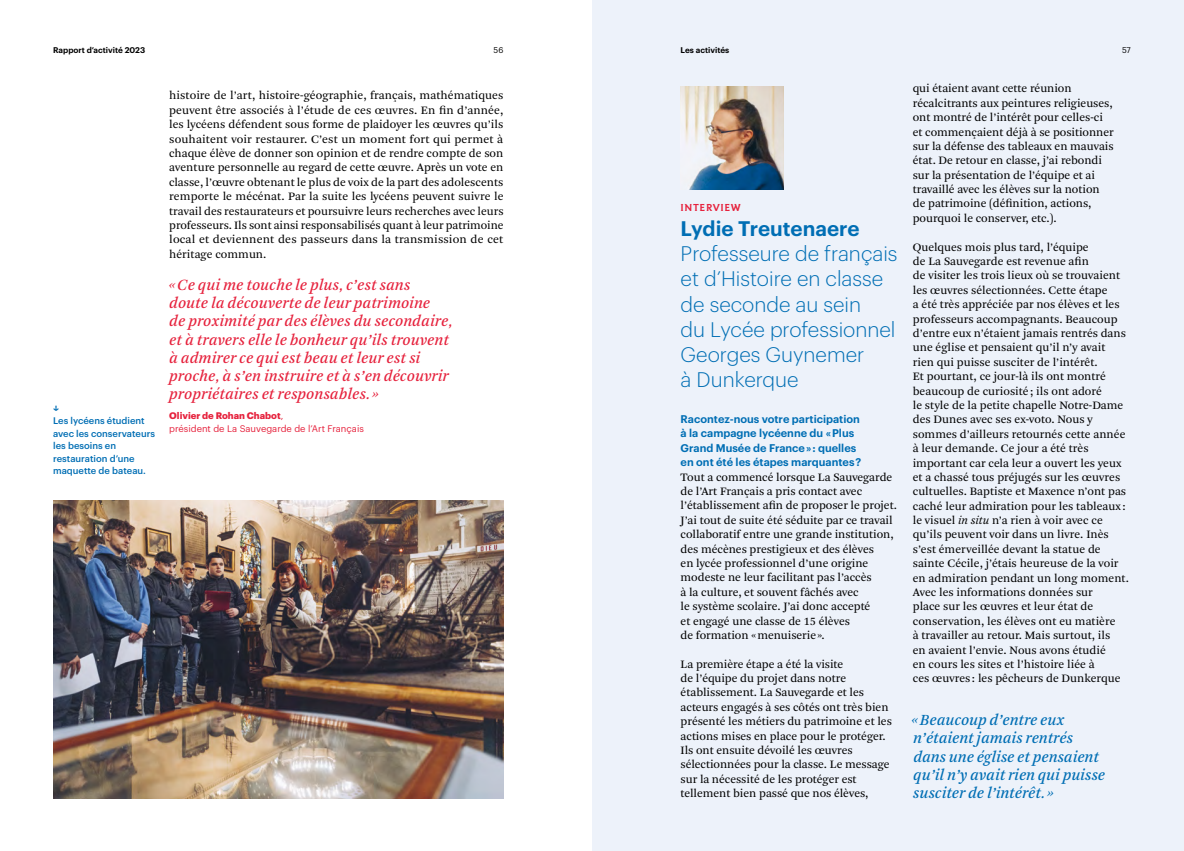
<style>
.page{position:relative;width:1184px;height:851px;background:#fff}
.page>*{position:absolute;margin:0;border:0;box-sizing:border-box;transform-origin:0 0}
.t1{font:300 20.62px/25.1px "Graphik";color:#006eb4}
.t2{font:600 20.62px "Graphik";color:#006eb4}
.t3{font:italic 16.25px/18.1px "Arnhem";letter-spacing:-.005em;color:#e6223d}
.t4{font:italic 16.25px/18.1px "Arnhem";letter-spacing:-.01em;color:#006eb4}
.t5{font:11.88px/14.4px "Arnhem Pro Blond";letter-spacing:-.005em;color:#000}
.t6{font:600 11px/14.4px "Graphik";color:#006eb4}
.t7{font:500 9.38px/12.5px "Graphik";color:#006eb4}
.t8{font:9.38px/12.5px "Graphik";color:#e6223d}
.t9{font:900 9.38px "Sauvegarde";letter-spacing:.06em;color:#e6223d}
.t10{font:900 9.38px "Sauvegarde";color:#006eb4}
.t11{font:600 8.12px "Graphik";color:#000}
.t12{font:8.12px "Graphik";color:#000}
.s1{font-weight:700}
.s2{font-style:italic}
</style>
<div class="page">
<div style="left:592px;top:0;width:591px;height:850px;background:#edf2fa"></div>
<img style="left:53px;top:500px;width:450px;height:298px">
<img style="left:680px;top:86px;width:103px;height:103px">
<p class="t11" style="left:53px;top:44px;width:94px">Rapport d’activité 2023</p>
<p class="t12" style="left:493px;top:44px;width:11px">56</p>
<p class="t5" style="left:169px;top:89px;width:336px;text-align:justify">histoire de l’art, histoire-géographie, français, mathématiques peuvent être associés à l’étude de ces œuvres. En fin d’année, les lycéens défendent sous forme de plaidoyer les œuvres qu’ils souhaitent voir restaurer. C’est un moment fort qui permet à chaque élève de donner son opinion et de rendre compte de son aventure personnelle au regard de cette œuvre. Après un vote en classe, l’œuvre obtenant le plus de voix de la part des adolescents remporte le mécénat. Par la suite les lycéens peuvent suivre le travail des restaurateurs et poursuivre leurs recherches avec leurs professeurs. Ils sont ainsi responsabilisés quant à leur patrimoine local et deviennent des passeurs dans la transmission de cet héritage commun.</p>
<p class="t3" style="left:169px;top:276px;width:285px">«Ce qui me touche le plus, c’est sans doute la découverte de leur patrimoine<br>de proximité par des élèves du secondaire, et à travers elle le bonheur qu’ils trouvent à admirer ce qui est beau et leur est si proche, à s’en instruire et à s’en découvrir propriétaires et responsables.»</p>
<p class="t8" style="left:169px;top:408px;width:196px"><span class="s1">Olivier de Rohan Chabot</span>,<br>président de La Sauvegarde de l’Art Français</p>
<p class="t10" style="left:53px;top:402px;width:7px">↓</p>
<p class="t7" style="left:53px;top:413px;width:103px">Les lycéens étudient avec les conservateurs les besoins en restauration d’une maquette de bateau.</p>
<p class="t11" style="left:680px;top:44px;width:50px">Les activités</p>
<p class="t12" style="left:1122px;top:44px;width:10px">57</p>
<p class="t9" style="left:680px;top:202px;width:62px">INTERVIEW</p>
<h1 class="t2" style="left:680px;top:213px;width:180px">Lydie Treutenaere</h1>
<h1 class="t1" style="left:680px;top:239px;width:218px">Professeure de français et d’Histoire en classe de seconde au sein<br>du Lycée professionnel<br>Georges Guynemer<br>à Dunkerque</h1>
<p class="t6" style="left:680px;top:411px;width:182px">Racontez-nous votre participation à la campagne lycéenne du « Plus Grand Musée de France » : quelles en ont été les étapes marquantes ?</p>
<p class="t5" style="left:680px;top:469px;width:218px">Tout a commencé lorsque La Sauvegarde de l’Art Français a pris contact avec l’établissement afin de proposer le projet.<br>J’ai tout de suite été séduite par ce travail collaboratif entre une grande institution, des mécènes prestigieux et des élèves<br>en lycée professionnel d’une origine modeste ne leur facilitant pas l’accès<br>à la culture, et souvent fâchés avec<br>le système scolaire. J’ai donc accepté<br>et engagé une classe de 15 élèves<br>de formation «menuiserie».</p>
<p class="t5" style="left:680px;top:656px;width:213px">La première étape a été la visite<br>de l’équipe du projet dans notre établissement. La Sauvegarde et les acteurs engagés à ses côtés ont très bien présenté les métiers du patrimoine et les actions mises en place pour le protéger.<br>Ils ont ensuite dévoilé les œuvres sélectionnées pour la classe. Le message sur la nécessité de les protéger est tellement bien passé que nos élèves,</p>
<p class="t5" style="left:912px;top:81px;width:202px">qui étaient avant cette réunion récalcitrants aux peintures religieuses, ont montré de l’intérêt pour celles-ci et commençaient déjà à se positionner sur la défense des tableaux en mauvais état. De retour en classe, j’ai rebondi sur la présentation de l’équipe et ai travaillé avec les élèves sur la notion de patrimoine (définition, actions, pourquoi le conserver, etc.).</p>
<p class="t5" style="left:912px;top:240px;width:218px">Quelques mois plus tard, l’équipe<br>de La Sauvegarde est revenue afin<br>de visiter les trois lieux où se trouvaient les œuvres sélectionnées. Cette étape<br>a été très appréciée par nos élèves et les professeurs accompagnants. Beaucoup d’entre eux n’étaient jamais rentrés dans une église et pensaient qu’il n’y avait rien qui puisse susciter de l’intérêt.<br>Et pourtant, ce jour-là ils ont montré beaucoup de curiosité ; ils ont adoré<br>le style de la petite chapelle Notre-Dame des Dunes avec ses ex-voto. Nous y sommes d’ailleurs retournés cette année à leur demande. Ce jour a été très important car cela leur a ouvert les yeux et a chassé tous préjugés sur les œuvres cultuelles. Baptiste et Maxence n’ont pas caché leur admiration pour les tableaux : le visuel <span class="s2">in situ</span> n’a rien à voir avec ce qu’ils peuvent voir dans un livre. Inès s’est émerveillée devant la statue de sainte Cécile, j’étais heureuse de la voir en admiration pendant un long moment.<br>Avec les informations données sur<br>place sur les œuvres et leur état de conservation, les élèves ont eu matière<br>à travailler au retour. Mais surtout, ils<br>en avaient l’envie. Nous avons étudié<br>en cours les sites et l’histoire liée à<br>ces œuvres : les pêcheurs de Dunkerque</p>
<h2 class="t4" style="left:911px;top:711px;width:195px">«Beaucoup d’entre eux n’étaient jamais rentrés dans une église et pensaient qu’il n’y avait rien qui puisse susciter de l’intérêt.»</h2>
</div>
